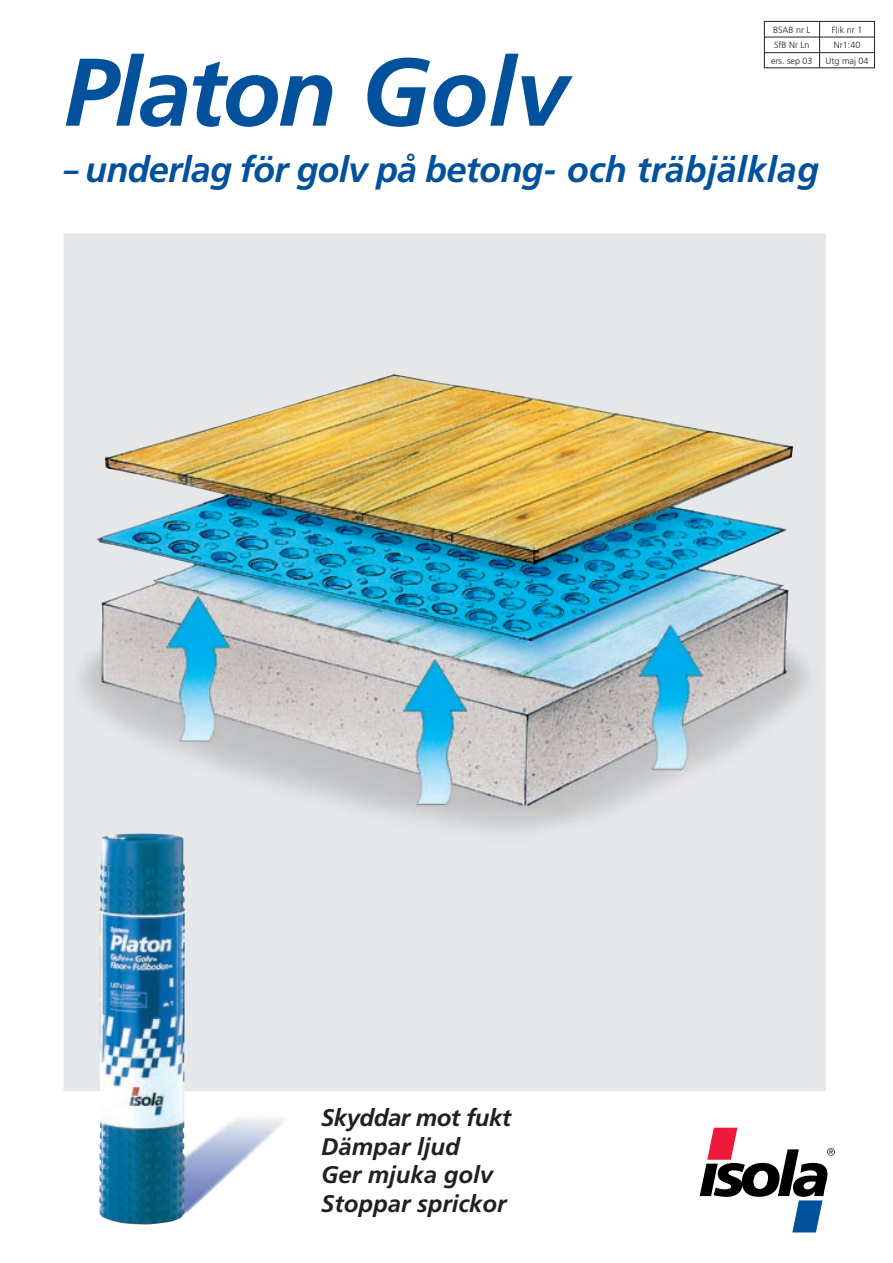
<style>
.page{position:relative;width:893px;height:1263px;background:#fff}
.page>*{position:absolute;margin:0;border:0;box-sizing:border-box;transform-origin:0 0}
.t1{font:italic 700 96px "Frutiger";letter-spacing:-.03em;color:#01519c}
.t2{font:italic 700 36px "Frutiger";letter-spacing:-.02em;color:#01519c;scale:.8 1}
.t3{font:italic 700 24px/28.5px "Frutiger";color:#231f20}
.t4{font:300 9px "Frutiger";color:#231f20}
</style>
<div class="page">
<div style="left:64px;top:234px;width:761px;height:856px;background:#e6e7e9"></div>
<svg style="left:700px;top:1128px;width:135px;height:104px"></svg>
<img style="left:80px;top:374px;width:727px;height:457px">
<img style="left:99px;top:833px;width:191px;height:391px">
<div style="left:764px;top:21px;width:111px;height:47px;border:1px solid #231f20"></div>
<hr style="left:819px;top:21px;width:1px;height:47px;background:#231f20">
<hr style="left:764px;top:37px;width:111px;height:1px;background:#231f20">
<hr style="left:764px;top:52px;width:111px;height:1px;background:#231f20">
<p class="t4" style="left:773px;top:24px;width:39px">BSAB nr L</p>
<p class="t4" style="left:832px;top:24px;width:32px">Flik nr 1</p>
<p class="t4" style="left:774px;top:40px;width:37px">SfB Nr Ln</p>
<p class="t4" style="left:834px;top:40px;width:28px">Nr1:40</p>
<p class="t4" style="left:771px;top:56px;width:43px">ers. sep 03</p>
<p class="t4" style="left:826px;top:56px;width:45px">Utg maj 04</p>
<h1 class="t1" style="left:64px;top:36px;width:506px">Platon Golv</h1>
<h2 class="t2" style="left:64px;top:148px;width:945px">– underlag för golv på betong- och träbjälklag</h2>
<p class="t3" style="left:321px;top:1104px;width:192px">Skyddar mot fukt<br>Dämpar ljud<br>Ger mjuka golv<br>Stoppar sprickor</p>
</div>
